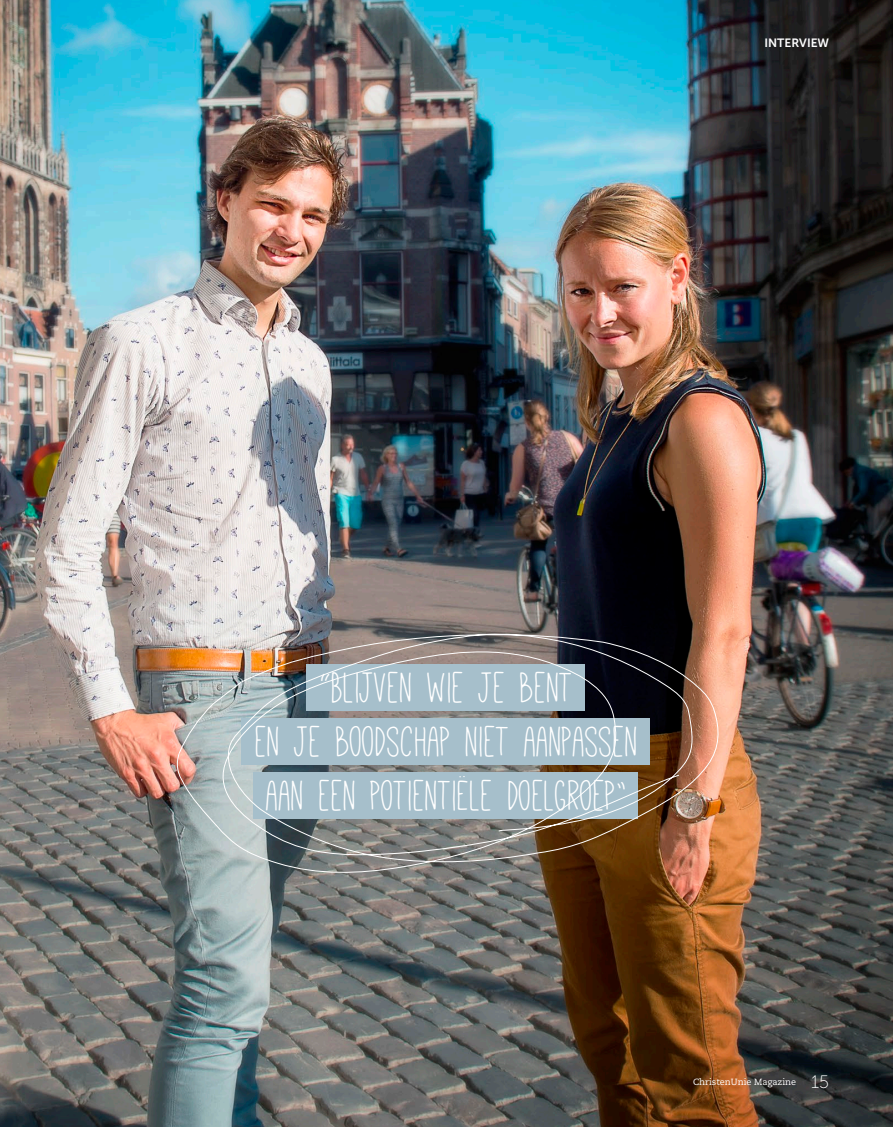
<style>
.page{position:relative;width:893px;height:1127px;background:#fff}
.page>*{position:absolute;margin:0;border:0;box-sizing:border-box;transform-origin:0 0}
.t1{font:48px/54px "Mathlete Skinny";color:#fff;text-align:center}
.t2{font:12px "Museo Sans 700";color:#fff}
.t3{font:9px "Caecilia LT Std";color:#fff}
.s1{font-family:"Museo Sans 100";font-size:18px}
</style>
<div class="page">
<img style="left:0;top:0;width:893px;height:1127px">
<img style="left:176px;top:633px;width:545px;height:243px">
<p class="t2" style="left:764px;top:36px;width:66px">INTERVIEW</p>
<p class="t1" style="left:255px;top:660px;width:384px">“BLIJVEN WIE JE BENT<br>EN JE BOODSCHAP NIET AANPASSEN<br>AAN EEN POTIENTIËLE DOELGROEP”</p>
<p class="t3" style="left:693px;top:1077px;width:138px">ChristenUnie Magazine <span class="s1">15</span></p>
</div>
